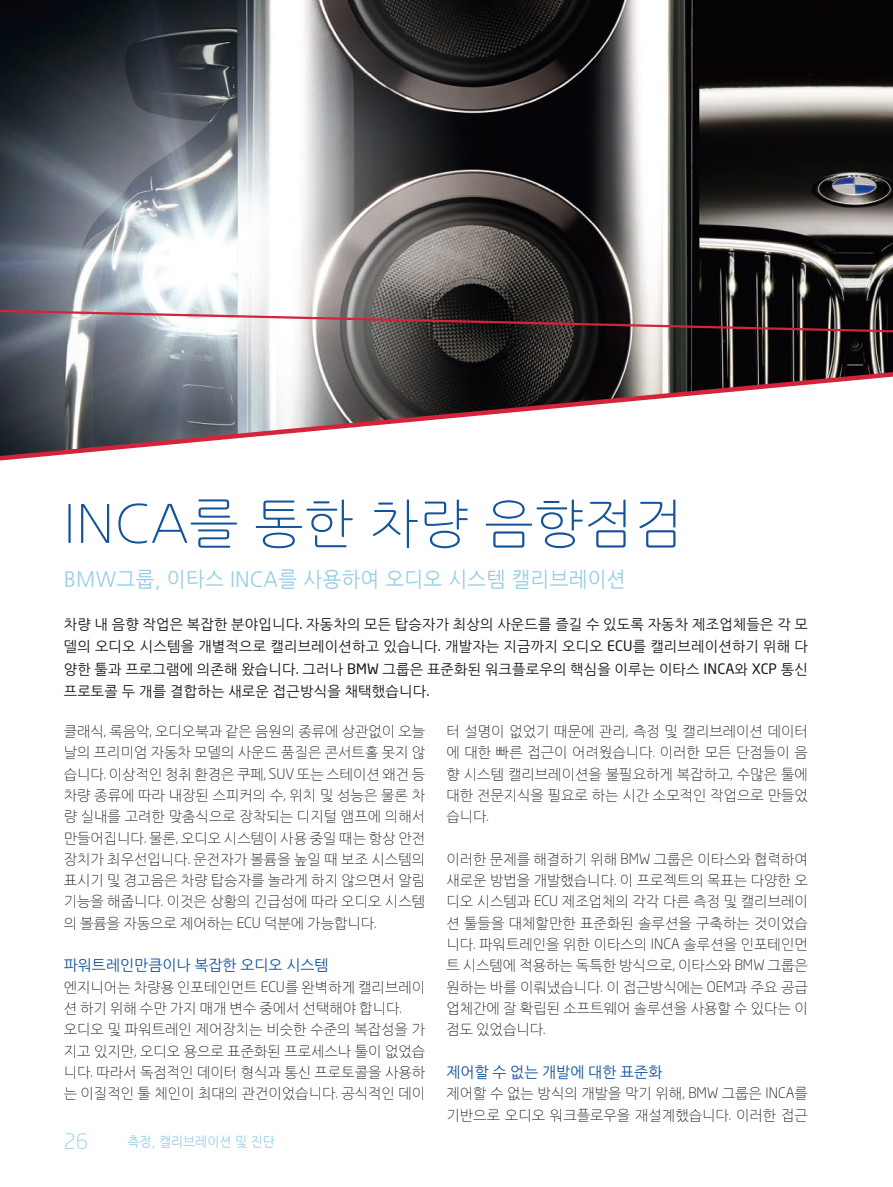
<style>
.page{position:relative;width:893px;height:1187px;background:#fff}
.page>*{position:absolute;margin:0;border:0;box-sizing:border-box;transform-origin:0 0}
.t1{font:52.5px "Nanum Gothic OTF Light";letter-spacing:.01em;color:#13539c}
.t2{font:21px "Nanum Gothic OTF";letter-spacing:.015em;color:#95cde5;scale:.95 1}
.t3{font:300 21px "Neo Sans Std";color:#95cde5}
.t4{font:15px "Nanum Gothic OTF";color:#13539c}
.t5{font:14.25px/21.3px "Nanum Gothic OTF Light";color:#151515;text-align:justify}
.t6{font:14.25px/22.5px "Nanum Gothic OTF";letter-spacing:.015em;color:#151515;text-align:justify}
.t7{font:13.5px "Nanum Gothic OTF";color:#95cde5;scale:.95 1}
.s1{font-family:"Neo Sans Std"}
.s2{font-family:"Neo Sans Std";font-weight:300}
</style>
<div class="page">
<img style="left:0;top:0;width:893px;height:284px">
<svg style="left:0;top:284px;width:893px;height:177px"></svg>
<svg style="left:0;top:308px;width:893px;height:46px;background:#6b6366"></svg>
<h1 class="t1" style="left:63px;top:498px;width:622px">INCA를 통한 차량 음향점검</h1>
<h2 class="t2" style="left:64px;top:566px;width:593px">BMW그룹, 이타스 INCA를 사용하여 오디오 시스템 캘리브레이션</h2>
<p class="t6" style="left:64px;top:612px;width:746px">차량 내 음향 작업은 복잡한 분야입니다<span class="s1">.</span> 자동차의 모든 탑승자가 최상의 사운드를 즐길 수 있도록 자동차 제조업체들은 각 모 델의 오디오 시스템을 개별적으로 캘리브레이션하고 있습니다<span class="s1">.</span> 개발자는 지금까지 오디오 <span class="s1">ECU</span>를 캘리브레이션하기 위해 다 양한 툴과 프로그램에 의존해 왔습니다<span class="s1">.</span> 그러나 <span class="s1">BMW</span> 그룹은 표준화된 워크플로우의 핵심을 이루는 이타스 <span class="s1">INCA</span>와 <span class="s1">XCP</span> 통신 프로토콜 두 개를 결합하는 새로운 접근방식을 채택했습니다<span class="s1">.</span></p>
<p class="t5" style="left:446px;top:721px;width:363px">터 설명이 없었기 때문에 관리<span class="s2">,</span> 측정 및 캘리브레이션 데이터 에 대한 빠른 접근이 어려웠습니다<span class="s2">.</span> 이러한 모든 단점들이 음 향 시스템 캘리브레이션을 불필요하게 복잡하고<span class="s2">,</span> 수많은 툴에 대한 전문지식을 필요로 하는 시간 소모적인 작업으로 만들었 습니다<span class="s2">.</span></p>
<p class="t5" style="left:446px;top:848px;width:363px">이러한 문제를 해결하기 위해 <span class="s2">BMW</span> 그룹은 이타스와 협력하여 새로운 방법을 개발했습니다<span class="s2">.</span> 이 프로젝트의 목표는 다양한 오 디오 시스템과 <span class="s2">ECU</span> 제조업체의 각각 다른 측정 및 캘리브레이 션 툴들을 대체할만한 표준화된 솔루션을 구축하는 것이었습 니다<span class="s2">.</span> 파워트레인을 위한 이타스의 <span class="s2">INCA</span> 솔루션을 인포테인먼 트 시스템에 적용하는 독특한 방식으로<span class="s2">,</span> 이타스와 <span class="s2">BMW</span> 그룹은 원하는 바를 이뤄냈습니다<span class="s2">.</span> 이 접근방식에는 <span class="s2">OEM</span>과 주요 공급 업체간에 잘 확립된 소프트웨어 솔루션을 사용할 수 있다는 이 점도 있었습니다<span class="s2">.</span></p>
<p class="t4" style="left:446px;top:1062px;width:217px">제어할 수 없는 개발에 대한 표준화</p>
<p class="t5" style="left:446px;top:1083px;width:363px">제어할 수 없는 방식의 개발을 막기 위해<span class="s2">, BMW</span> 그룹은 <span class="s2">INCA</span>를 기반으로 오디오 워크플로우을 재설계했습니다<span class="s2">.</span> 이러한 접근</p>
<h2 class="t3" style="left:64px;top:1128px;width:26px">26</h2>
<p class="t7" style="left:128px;top:1133px;width:157px">측정, 캘리브레이션 및 진단</p>
<p class="t5" style="left:64px;top:721px;width:363px">클래식<span class="s2">,</span> 록음악<span class="s2">,</span> 오디오북과 같은 음원의 종류에 상관없이 오늘 날의 프리미엄 자동차 모델의 사운드 품질은 콘서트홀 못지 않 습니다<span class="s2">.</span> 이상적인 청취 환경은 쿠페<span class="s2">, SUV</span> 또는 스테이션 왜건 등 차량 종류에 따라 내장된 스피커의 수<span class="s2">,</span> 위치 및 성능은 물론 차 량 실내를 고려한 맞춤식으로 장착되는 디지털 앰프에 의해서 만들어집니다<span class="s2">.</span> 물론<span class="s2">,</span> 오디오 시스템이 사용 중일 때는 항상 안전 장치가 최우선입니다<span class="s2">.</span> 운전자가 볼륨을 높일 때 보조 시스템의 표시기 및 경고음은 차량 탑승자를 놀라게 하지 않으면서 알림 기능을 해줍니다<span class="s2">.</span> 이것은 상황의 긴급성에 따라 오디오 시스템 의 볼륨을 자동으로 제어하는 <span class="s2">ECU</span> 덕분에 가능합니다<span class="s2">.</span></p>
<p class="t4" style="left:64px;top:956px;width:266px">파워트레인만큼이나 복잡한 오디오 시스템</p>
<p class="t5" style="left:64px;top:976px;width:363px;text-align:left">엔지니어는 차량용 인포테인먼트 <span class="s2">ECU</span>를 완벽하게 캘리브레이 션 하기 위해 수만 가지 매개 변수 중에서 선택해야 합니다<span class="s2">. </span>오디오 및 파워트레인 제어장치는 비슷한 수준의 복잡성을 가 지고 있지만<span class="s2">,</span> 오디오 용으로 표준화된 프로세스나 툴이 없었습 니다<span class="s2">.</span> 따라서 독점적인 데이터 형식과 통신 프로토콜을 사용하 는 이질적인 툴 체인이 최대의 관건이었습니다<span class="s2">.</span> 공식적인 데이</p>
</div>
